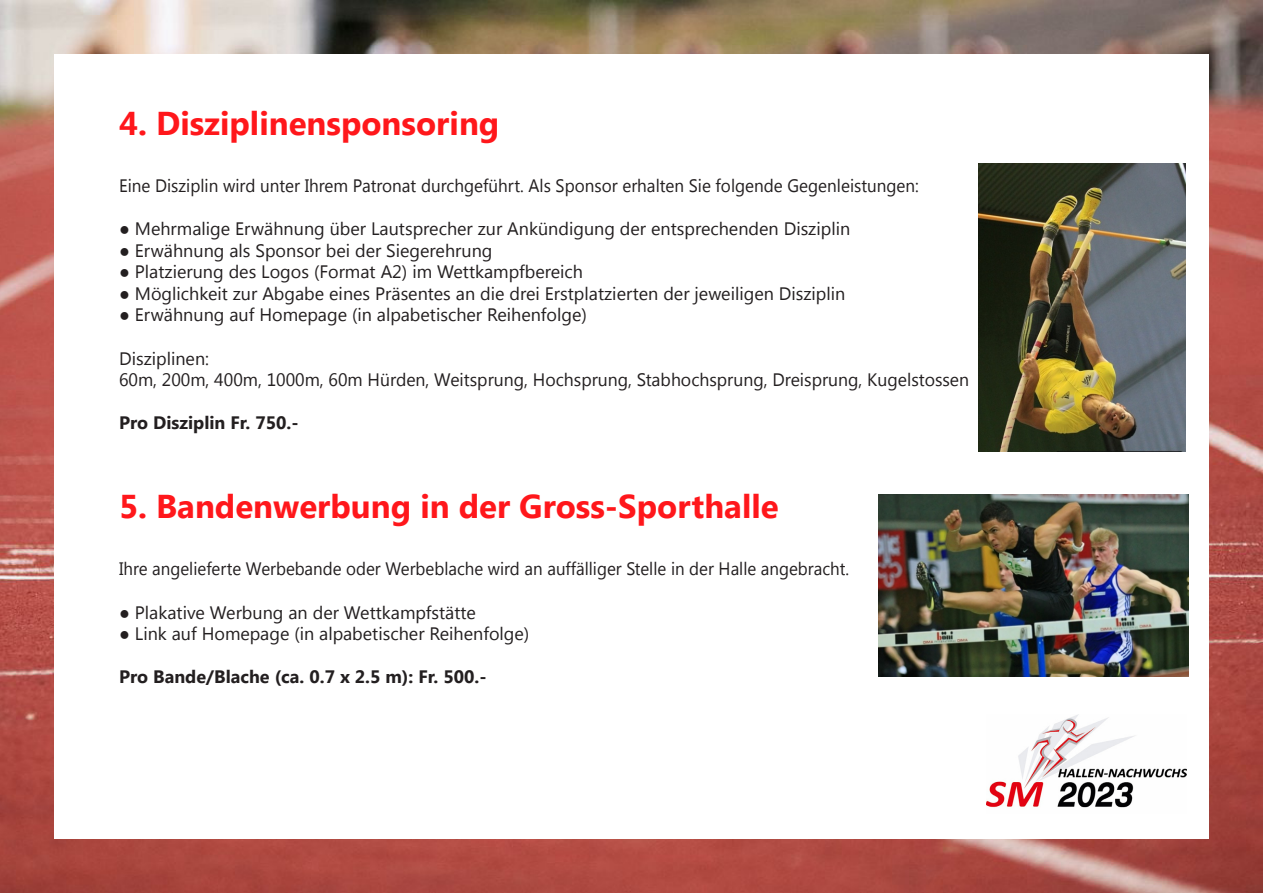
<style>
.page{position:relative;width:1263px;height:893px;background:#fff}
.page>*{position:absolute;margin:0;border:0;box-sizing:border-box;transform-origin:0 0}
.t1{font:700 33px "Segoe UI";color:#ff171b}
.t2{font:18px "Segoe UI";color:#231f20}
.t3{font:18px "Segoe UI";color:#231f20;scale:.95 1}
.t4{font:18px "Segoe UI";color:#231f20;scale:.94 1}
.t5{font:700 18px "Segoe UI";color:#231f20}
</style>
<div class="page">
<img style="left:0;top:0;width:1263px;height:893px">
<div style="left:54px;top:54px;width:1155px;height:785px;background:#fff"></div>
<img style="left:978px;top:163px;width:208px;height:289px">
<img style="left:879px;top:494px;width:309px;height:183px">
<img style="left:986px;top:714px;width:200px;height:94px">
<p class="t1" style="left:119px;top:99px;width:382px">4. Disziplinensponsoring</p>
<p class="t3" style="left:119px;top:173px;width:843px">Eine Disziplin wird unter Ihrem Patronat durchgeführt. Als Sponsor erhalten Sie folgende Gegenleistungen:</p>
<p class="t2" style="left:119px;top:216px;width:733px">● Mehrmalige Erwähnung über Lautsprecher zur Ankündigung der entsprechenden Disziplin</p>
<p class="t2" style="left:119px;top:238px;width:375px">● Erwähnung als Sponsor bei der Siegerehrung</p>
<p class="t2" style="left:119px;top:259px;width:465px">● Platzierung des Logos (Format A2) im Wettkampfbereich</p>
<p class="t2" style="left:119px;top:281px;width:728px">● Möglichkeit zur Abgabe eines Präsentes an die drei Erstplatzierten der jeweiligen Disziplin</p>
<p class="t2" style="left:119px;top:302px;width:469px">● Erwähnung auf Homepage (in alpabetischer Reihenfolge)</p>
<p class="t2" style="left:119px;top:346px;width:92px">Disziplinen:</p>
<p class="t2" style="left:119px;top:367px;width:852px">60m, 200m, 400m, 1000m, 60m Hürden, Weitsprung, Hochsprung, Stabhochsprung, Dreisprung, Kugelstossen</p>
<p class="t5" style="left:119px;top:410px;width:181px">Pro Disziplin Fr. 750.-</p>
<p class="t1" style="left:119px;top:483px;width:661px">5. Bandenwerbung in der Gross-Sporthalle</p>
<p class="t4" style="left:119px;top:557px;width:778px">Ihre angelieferte Werbebande oder Werbeblache wird an auffälliger Stelle in der Halle angebracht.</p>
<p class="t2" style="left:119px;top:600px;width:358px">● Plakative Werbung an der Wettkampfstätte</p>
<p class="t2" style="left:119px;top:621px;width:412px">● Link auf Homepage (in alpabetischer Reihenfolge)</p>
<p class="t5" style="left:119px;top:664px;width:369px">Pro Bande/Blache (ca. 0.7 x 2.5 m): Fr. 500.-</p>
</div>
